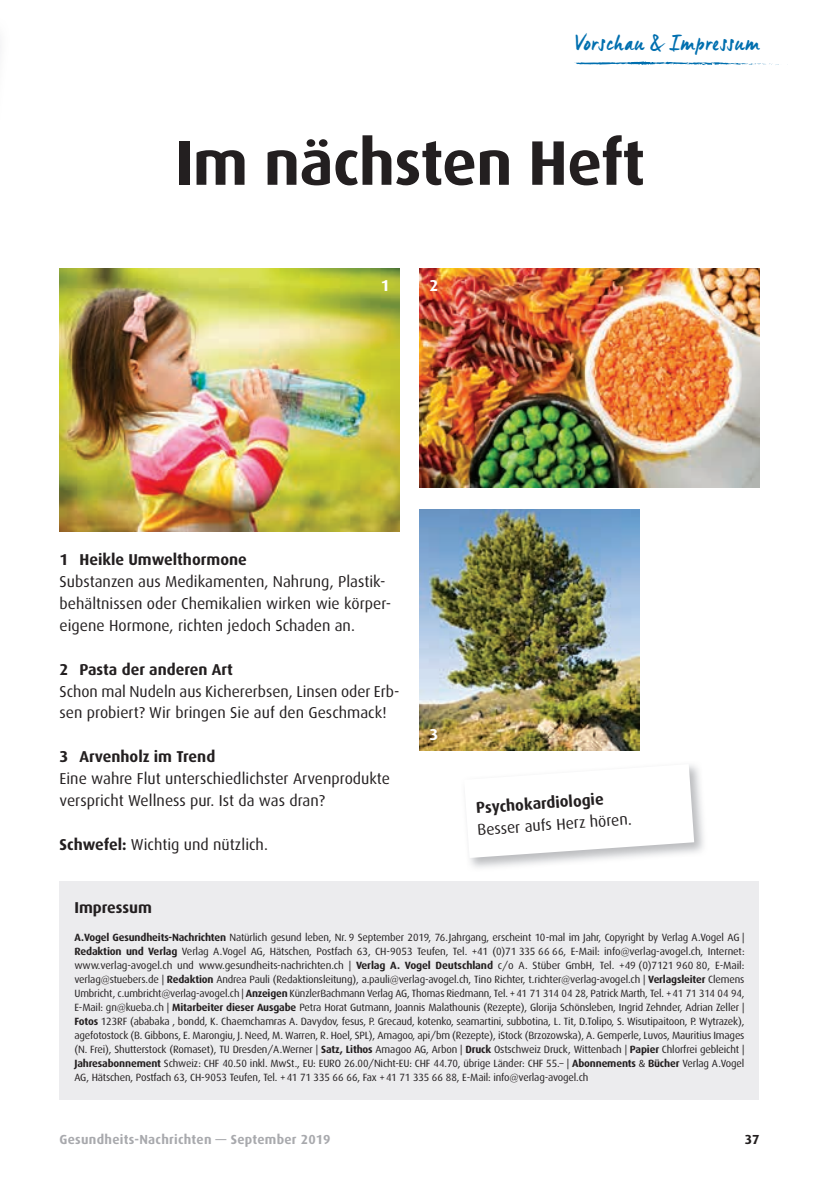
<style>
.page{position:relative;width:819px;height:1191px;background:#fff}
.page>*{position:absolute;margin:0;border:0;box-sizing:border-box;transform-origin:0 0}
.t1{font:700 63px "Dax";letter-spacing:-.01em;color:#231f20}
.t2{font:22.75px "Manus";letter-spacing:.05em;color:#006faf}
.t3{font:15.75px/21.9px "Dax";color:#231f20}
.t4{font:700 15.75px "Dax";color:#231f20}
.t5{font:700 15.75px "Dax";color:#fff}
.t6{font:700 13.12px "Dax";letter-spacing:.02em;color:#a8a9ad}
.t7{font:700 13.12px "Dax";color:#231f20}
.t8{font:10.5px/14px "Dax";letter-spacing:-.015em;color:#231f20;text-align:justify}
.s1{font-weight:700}
.s2{font-family:"Myriad Pro"}
</style>
<div class="page">
<img style="left:419px;top:509px;width:220px;height:241px">
<img style="left:60px;top:269px;width:339px;height:262px">
<svg style="left:464px;top:764px;width:230px;height:94px"></svg>
<div style="left:60px;top:881px;width:699px;height:219px;background:#ececee"></div>
<img style="left:419px;top:269px;width:340px;height:218px">
<svg style="left:574px;top:61px;width:205px;height:4px"></svg>
<h2 class="t2" style="left:575px;top:28px;width:185px">Vorschau &amp; Impressum</h2>
<h1 class="t1" style="left:175px;top:127px;width:471px">Im nächsten Heft</h1>
<h3 class="t5" style="left:381px;top:276px;width:10px">1</h3>
<h3 class="t5" style="left:429px;top:276px;width:10px">2</h3>
<h3 class="t4" style="left:60px;top:551px;width:189px">1 Heikle Umwelthormone</h3>
<h3 class="t3" style="left:60px;top:571px;width:333px">Substanzen aus Medikamenten, Nahrung, Plastik&shy;behältnissen oder Chemikalien wirken wie körper&shy;eigene Hormone, richten jedoch Schaden an.</h3>
<h3 class="t4" style="left:60px;top:660px;width:175px">2 Pasta der anderen Art</h3>
<h3 class="t3" style="left:60px;top:680px;width:341px">Schon mal Nudeln aus Kichererbsen, Linsen oder Erb&shy;sen probiert? Wir bringen Sie auf den Geschmack!</h3>
<h3 class="t4" style="left:60px;top:748px;width:157px">3 Arvenholz im Trend</h3>
<h3 class="t3" style="left:60px;top:768px;width:332px">Eine wahre Flut unterschiedlichster Arvenprodukte verspricht Wellness pur. Ist da was dran?</h3>
<h3 class="t3" style="left:60px;top:833px;width:210px"><span class="s1">Schwefel:</span> Wichtig und nützlich.</h3>
<h3 class="t5" style="left:429px;top:726px;width:10px">3</h3>
<h3 class="t4" style="left:475px;top:799px;width:129px;rotate:-4deg">Psychokardiologie</h3>
<h3 class="t3" style="left:477px;top:819px;width:156px;rotate:-4deg">Besser aufs Herz hören.</h3>
<h3 class="t4" style="left:74px;top:898px;width:79px">Impressum</h3>
<p class="t8" style="left:74px;top:930px;width:671px"><span class="s1">A.Vogel Gesundheits-Nachrichten</span> Natürlich gesund leben, Nr. 9 September 2019, 76. Jahrgang, erscheint 10-mal im Jahr, Copyright by Verlag A.Vogel AG | <span class="s1">Redaktion und Verlag</span> Verlag A.Vogel AG, Hätschen, Postfach 63, CH-9053 Teufen, Tel. +41 (0)71 335 66 66, E-Mail: info@verlag-avogel.ch, Internet: www.verlag-avogel.ch und www.gesundheits-nachrichten.ch | <span class="s1">Verlag A. Vogel Deutschland</span> c/o A. Stüber GmbH, Tel. +49 (0)7121 960 80, E-Mail: verlag@stuebers.de | <span class="s1">Redaktion</span> Andrea Pauli (Redaktionsleitung), a.pauli@verlag-avogel.ch, Tino Richter, t.richter@verlag-avogel.ch | <span class="s1">Verlagsleiter</span> Clemens Umbricht, c.umbricht@verlag-avogel.ch | <span class="s1">Anzeigen</span> KünzlerBachmann Verlag AG, Thomas Riedmann, Tel. + 41 71 314 04 28, Patrick Marth, Tel. + 41 71 314 04 94, E-Mail: gn@kueba.ch | <span class="s1">Mitarbeiter dieser Ausgabe</span> Petra Horat Gutmann, Joannis Malathounis (Rezepte), Glorija Schönsleben, Ingrid Zehnder, Adrian Zeller | <span class="s1">Fotos</span> 123RF (ababaka , bondd, K. Chaemchamras A. Davydov, fesus, P. Grecaud, kotenko, seamartini, subbotina, L. Tit, D.Tolipo, S. Wisutipaitoon, P. Wytrazek), agefotostock (B. Gibbons, E. Marongiu, J. Need, M. Warren, R. Hoel, SPL), Amagoo, api/bm (Rezepte), iStock (Brzozowska), A. Gemperle, Luvos, Mauritius Images (N. Frei), Shutterstock (Romaset), TU Dresden/A.Werner | <span class="s1">Satz, Lithos</span> Amagoo AG, Arbon | <span class="s1">Druck</span> Ostschweiz Druck, Wittenbach | <span class="s1">Papier</span> Chlorfrei gebleicht | <span class="s1">Jahresabonnement</span> Schweiz: CHF 40.50 inkl. MwSt., EU: EURO 26.00/Nicht-EU: CHF 44.70, übrige Länder: CHF 55.– | <span class="s1">Abonnements</span> <span class="s2">&amp;</span> <span class="s1">Bücher</span> Verlag A.Vogel AG, Hätschen, Postfach 63, CH-9053 Teufen, Tel. + 41 71 335 66 66, Fax + 41 71 335 66 88, E-Mail: info@verlag-avogel.ch</p>
<p class="t6" style="left:60px;top:1132px;width:272px">Gesundheits-Nachrichten — September 2019</p>
<p class="t7" style="left:744px;top:1132px;width:16px">37</p>
</div>
